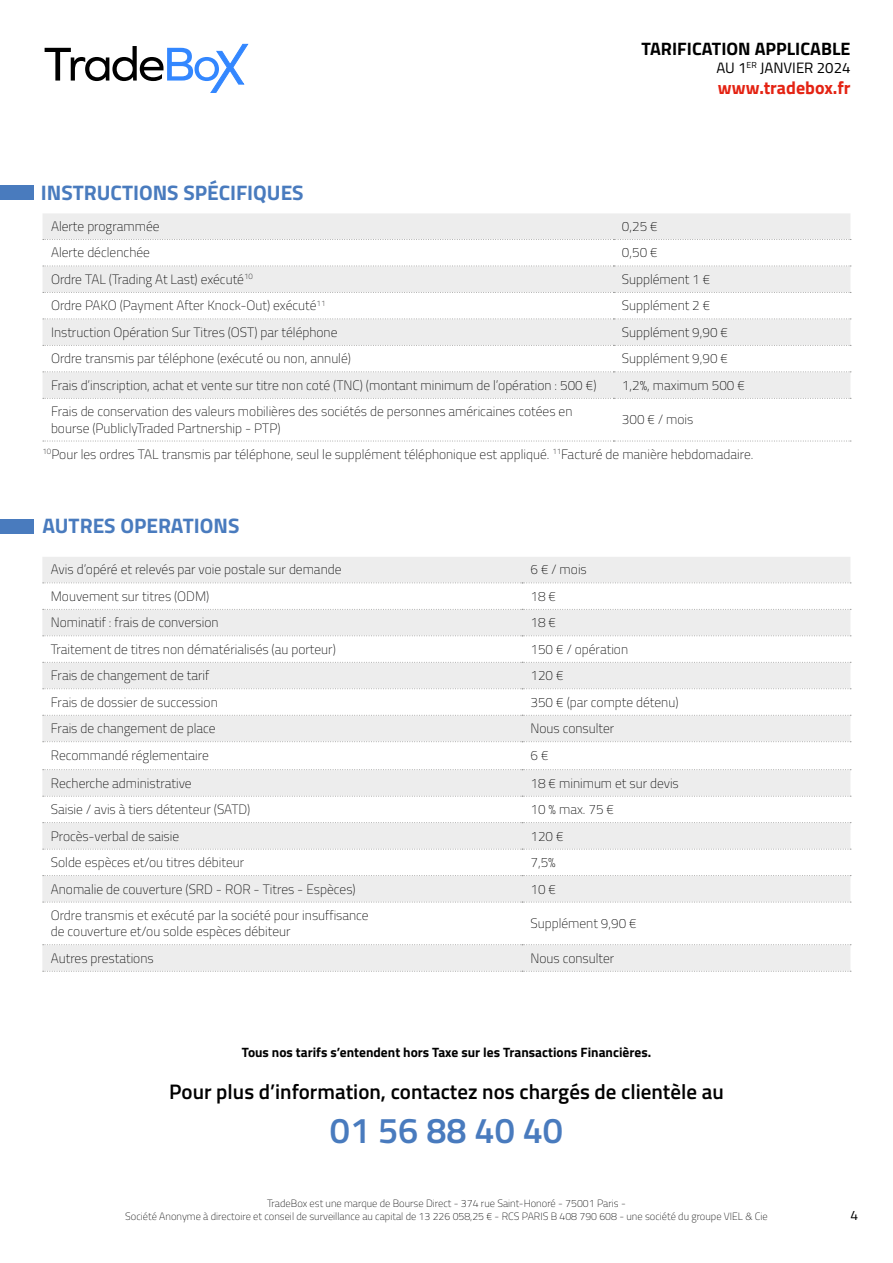
<style>
.page{position:relative;width:893px;height:1263px;background:#fff}
.page>*{position:absolute;margin:0;border:0;box-sizing:border-box;transform-origin:0 0}
.t1{font:600 36px "Cairo";color:#497bbe}
.t2{font:600 21px "Cairo";color:#000}
.t3{font:700 21px "Cairo";color:#497bbe}
.t4{font:700 18px "Cairo";color:#000}
.t5{font:700 18px "Cairo";color:#e42313}
.t6{font:15px "Cairo";color:#000}
.t7{font:13.65px "Cairo";color:#000}
.t8{font:200 13.5px/16.2px "Cairo";color:#000}
.t9{font:700 13.5px "Cairo";color:#000}
.t10{font:200 10.5px/13.5px "Cairo";color:#000;text-align:center}
</style>
<div class="page">
<svg style="left:45px;top:44px;width:203px;height:48px"></svg>
<svg style="left:42px;top:557px;width:808px;height:131px;fill:#ededed"></svg>
<div style="left:42px;top:770px;width:808px;height:201px;background:#ededed"></div>
<svg style="left:43px;top:582px;width:808px;height:1px"></svg>
<svg style="left:43px;top:609px;width:808px;height:1px"></svg>
<svg style="left:43px;top:635px;width:808px;height:1px"></svg>
<svg style="left:43px;top:662px;width:808px;height:1px"></svg>
<svg style="left:42px;top:688px;width:809px;height:82px"></svg>
<svg style="left:42px;top:796px;width:809px;height:27px"></svg>
<svg style="left:42px;top:849px;width:809px;height:27px"></svg>
<svg style="left:42px;top:902px;width:809px;height:43px"></svg>
<svg style="left:43px;top:971px;width:808px;height:1px"></svg>
<div style="left:0;top:519px;width:34px;height:14px;background:#497bbe"></div>
<svg style="left:43px;top:213px;width:807px;height:132px;fill:#ededed"></svg>
<svg style="left:43px;top:372px;width:807px;height:69px"></svg>
<svg style="left:43px;top:239px;width:808px;height:1px"></svg>
<svg style="left:43px;top:266px;width:808px;height:1px"></svg>
<svg style="left:43px;top:292px;width:808px;height:1px"></svg>
<svg style="left:43px;top:319px;width:808px;height:1px"></svg>
<svg style="left:43px;top:345px;width:808px;height:1px"></svg>
<svg style="left:43px;top:371px;width:808px;height:1px"></svg>
<svg style="left:43px;top:398px;width:808px;height:1px"></svg>
<svg style="left:43px;top:441px;width:808px;height:1px"></svg>
<div style="left:0;top:185px;width:34px;height:15px;background:#497bbe"></div>
<h2 class="t3" style="left:41px;top:175px;width:264px">INSTRUCTIONS SPÉCIFIQUES</h2>
<h3 class="t4" style="left:641px;top:34px;width:211px">TARIFICATION APPLICABLE</h3>
<p class="t6" style="left:716px;top:57px;width:136px">AU 1<sup>ER</sup> JANVIER 2024</p>
<h3 class="t5" style="left:718px;top:73px;width:134px">www.tradebox.fr</h3>
<p class="t8" style="left:51px;top:218px;width:110px">Alerte programmée</p>
<p class="t8" style="left:622px;top:218px;width:37px">0,25 €</p>
<p class="t8" style="left:51px;top:245px;width:100px">Alerte déclenchée</p>
<p class="t8" style="left:622px;top:245px;width:37px">0,50 €</p>
<p class="t8" style="left:51px;top:271px;width:203px">Ordre TAL (Trading At Last) exécuté<sup>10</sup></p>
<p class="t8" style="left:622px;top:271px;width:90px">Supplément 1 €</p>
<p class="t8" style="left:51px;top:298px;width:276px">Ordre PAKO (Payment After Knock-Out) exécuté<sup>11</sup></p>
<p class="t8" style="left:622px;top:298px;width:90px">Supplément 2 €</p>
<p class="t8" style="left:51px;top:324px;width:288px">Instruction Opération Sur Titres (OST) par téléphone</p>
<p class="t8" style="left:622px;top:324px;width:108px">Supplément 9,90 €</p>
<p class="t8" style="left:51px;top:350px;width:301px">Ordre transmis par téléphone (exécuté ou non, annulé)</p>
<p class="t8" style="left:622px;top:350px;width:108px">Supplément 9,90 €</p>
<p class="t8" style="left:51px;top:377px;width:547px">Frais d’inscription, achat et vente sur titre non coté (TNC) (montant minimum de l’opération : 500 €)</p>
<p class="t8" style="left:622px;top:377px;width:125px">1,2%, maximum 500 €</p>
<p class="t8" style="left:51px;top:403px;width:523px">Frais de conservation des valeurs mobilières des sociétés de personnes américaines cotées en bourse (PubliclyTraded Partnership - PTP)</p>
<p class="t8" style="left:622px;top:412px;width:73px">300 € / mois</p>
<p class="t8" style="left:43px;top:446px;width:712px"><sup>10</sup>Pour les ordres TAL transmis par téléphone, seul le supplément téléphonique est appliqué. <sup>11</sup>Facturé de manière hebdomadaire.</p>
<h2 class="t3" style="left:42px;top:509px;width:199px">AUTRES OPERATIONS</h2>
<p class="t8" style="left:51px;top:561px;width:292px">Avis d’opéré et relevés par voie postale sur demande</p>
<p class="t8" style="left:530px;top:561px;width:58px">6 € / mois</p>
<p class="t8" style="left:51px;top:588px;width:160px">Mouvement sur titres (ODM)</p>
<p class="t8" style="left:530px;top:588px;width:27px">18 €</p>
<p class="t8" style="left:51px;top:614px;width:169px">Nominatif : frais de conversion</p>
<p class="t8" style="left:530px;top:614px;width:27px">18 €</p>
<p class="t8" style="left:51px;top:641px;width:286px">Traitement de titres non dématérialisés (au porteur)</p>
<p class="t8" style="left:530px;top:641px;width:99px">150 € / opération</p>
<p class="t8" style="left:51px;top:667px;width:160px">Frais de changement de tarif</p>
<p class="t8" style="left:530px;top:667px;width:35px">120 €</p>
<p class="t8" style="left:51px;top:694px;width:168px">Frais de dossier de succession</p>
<p class="t8" style="left:530px;top:694px;width:149px">350 € (par compte détenu)</p>
<p class="t8" style="left:51px;top:720px;width:166px">Frais de changement de place</p>
<p class="t8" style="left:530px;top:720px;width:85px">Nous consulter</p>
<p class="t8" style="left:51px;top:748px;width:159px">Recommandé réglementaire</p>
<p class="t8" style="left:530px;top:748px;width:20px">6 €</p>
<p class="t8" style="left:51px;top:775px;width:142px">Recherche administrative</p>
<p class="t8" style="left:530px;top:775px;width:150px">18 € minimum et sur devis</p>
<p class="t8" style="left:51px;top:801px;width:201px">Saisie / avis à tiers détenteur (SATD)</p>
<p class="t8" style="left:530px;top:801px;width:85px">10 % max. 75 €</p>
<p class="t8" style="left:51px;top:828px;width:130px">Procès-verbal de saisie</p>
<p class="t8" style="left:530px;top:828px;width:35px">120 €</p>
<p class="t8" style="left:51px;top:854px;width:195px">Solde espèces et/ou titres débiteur</p>
<p class="t8" style="left:530px;top:854px;width:27px">7,5%</p>
<p class="t8" style="left:51px;top:881px;width:306px">Anomalie de couverture (SRD - ROR - Titres - Espèces)</p>
<p class="t8" style="left:530px;top:881px;width:27px">10 €</p>
<p class="t8" style="left:51px;top:907px;width:319px">Ordre transmis et exécuté par la société pour insuffisance de couverture et/ou solde espèces débiteur</p>
<p class="t8" style="left:530px;top:915px;width:108px">Supplément 9,90 €</p>
<p class="t8" style="left:51px;top:950px;width:104px">Autres prestations</p>
<p class="t8" style="left:530px;top:950px;width:85px">Nous consulter</p>
<p class="t9" style="left:242px;top:1042px;width:411px">Tous nos tarifs s’entendent hors Taxe sur les Transactions Financières.</p>
<h2 class="t2" style="left:169px;top:1076px;width:556px">Pour plus d’information, contactez nos chargés de clientèle au</h2>
<h1 class="t1" style="left:330px;top:1103px;width:235px">01 56 88 40 40</h1>
<p class="t10" style="left:125px;top:1196px;width:644px">TradeBox est une marque de Bourse Direct - 374 rue Saint-Honoré - 75001 Paris -<br>Société Anonyme à directoire et conseil de surveillance au capital de 13 226 058,25 € - RCS PARIS B 408 790 608 - une société du groupe VIEL &amp; Cie</p>
<p class="t7" style="left:850px;top:1206px;width:9px">4</p>
</div>
